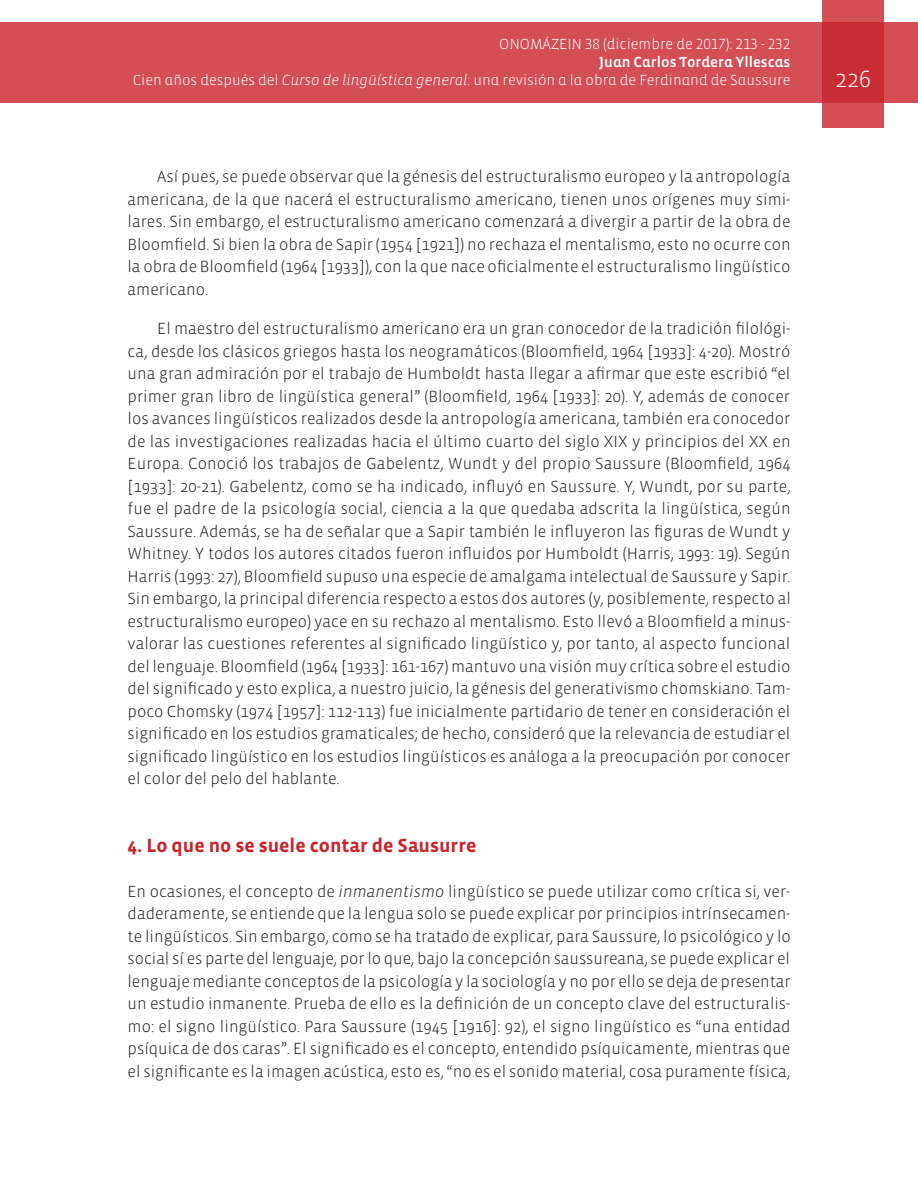
<style>
.page{position:relative;width:918px;height:1188px;background:#fff}
.page>*{position:absolute;margin:0;border:0;box-sizing:border-box;transform-origin:0 0}
.t1{font:300 24px "Vista Sans";color:#fff}
.Títulos{font:700 19.5px "Vista Sans";color:#c8242b}
.Textos{font:300 16.5px/22.5px "Vista Sans";color:#231f20;text-align:justify}
.Texto_primero{font:300 16.5px/22.5px "Vista Sans";color:#231f20;text-align:justify}
.t2{font:300 15px "Vista Sans Alt";color:#fff}
.t3{font:15px "Vista Sans Alt Med";color:#fff}
.s1{font-family:"Vista Sans Alt Light Ita";font-weight:400}
.s2{font-style:italic}
</style>
<div class="page">
<div style="left:0;top:23px;width:918px;height:80px;background:#d34f55"></div>
<svg style="left:822px;top:0;width:62px;height:128px;background:#cd383f"></svg>
<p class="t2" style="left:499px;top:37px;width:293px">ONOMÁZEIN 38 (diciembre de 2017): 213 - 232</p>
<p class="t3" style="left:599px;top:55px;width:193px">Juan Carlos Tordera Yllescas</p>
<p class="t2" style="left:133px;top:73px;width:659px">Cien años después del <span class="s1">Curso de lingüística general</span>: una revisión a la obra de Ferdinand de Saussure</p>
<h1 class="t1" style="left:835px;top:66px;width:37px">226</h1>
<p class="Textos" style="left:128px;top:166px;width:665px;text-indent:30px">Así pues, se puede observar que la génesis del estructuralismo europeo y la antropología americana, de la que nacerá el estructuralismo americano, tienen unos orígenes muy simi&shy;lares. Sin embargo, el estructuralismo americano comenzará a divergir a partir de la obra de Bloomfield. Si bien la obra de Sapir (1954 [1921]) no rechaza el mentalismo, esto no ocurre con la obra de Bloomfield (1964 [1933]), con la que nace oficialmente el estructuralismo lingüístico americano.</p>
<p class="Textos" style="left:128px;top:318px;width:665px;text-indent:30px">El maestro del estructuralismo americano era un gran conocedor de la tradición filológi&shy;ca, desde los clásicos griegos hasta los neogramáticos (Bloomfield, 1964 [1933]: 4-20). Mostró una gran admiración por el trabajo de Humboldt hasta llegar a afirmar que este escribió “el primer gran libro de lingüística general” (Bloomfield, 1964 [1933]: 20). Y, además de conocer los avances lingüísticos realizados desde la antropología americana, también era conocedor de las investigaciones realizadas hacia el último cuarto del siglo XIX y principios del XX en Europa. Conoció los trabajos de Gabelentz, Wundt y del propio Saussure (Bloomfield, 1964 [1933]: 20-21). Gabelentz, como se ha indicado, influyó en Saussure. Y, Wundt, por su parte, fue el padre de la psicología social, ciencia a la que quedaba adscrita la lingüística, según Saussure. Además, se ha de señalar que a Sapir también le influyeron las figuras de Wundt y Whitney. Y todos los autores citados fueron influidos por Humboldt (Harris, 1993: 19). Según Harris (1993: 27), Bloomfield supuso una especie de amalgama intelectual de Saussure y Sapir.<br>Sin embargo, la principal diferencia respecto a estos dos autores (y, posiblemente, respecto al estructuralismo europeo) yace en su rechazo al mentalismo. Esto llevó a Bloomfield a minus&shy;valorar las cuestiones referentes al significado lingüístico y, por tanto, al aspecto funcional del lenguaje. Bloomfield (1964 [1933]: 161-167) mantuvo una visión muy crítica sobre el estudio del significado y esto explica, a nuestro juicio, la génesis del generativismo chomskiano. Tam&shy;poco Chomsky (1974 [1957]: 112-113) fue inicialmente partidario de tener en consideración el significado en los estudios gramaticales; de hecho, consideró que la relevancia de estudiar el significado lingüístico en los estudios lingüísticos es análoga a la preocupación por conocer el color del pelo del hablante.</p>
<p class="Títulos" style="left:128px;top:835px;width:350px">4. Lo que no se suele contar de Sausurre</p>
<p class="Texto_primero" style="left:128px;top:880px;width:665px">En ocasiones, el concepto de <span class="s2">inmanentismo</span> lingüístico se puede utilizar como crítica si, ver&shy;daderamente, se entiende que la lengua solo se puede explicar por principios intrínsecamen&shy;te lingüísticos. Sin embargo, como se ha tratado de explicar, para Saussure, lo psicológico y lo social sí es parte del lenguaje, por lo que, bajo la concepción saussureana, se puede explicar el lenguaje mediante conceptos de la psicología y la sociología y no por ello se deja de presentar un estudio inmanente. Prueba de ello es la definición de un concepto clave del estructuralis&shy;mo: el signo lingüístico. Para Saussure (1945 [1916]: 92), el signo lingüístico es “una entidad psíquica de dos caras”. El significado es el concepto, entendido psíquicamente, mientras que el significante es la imagen acústica, esto es, “no es el sonido material, cosa puramente física,</p>
</div>
